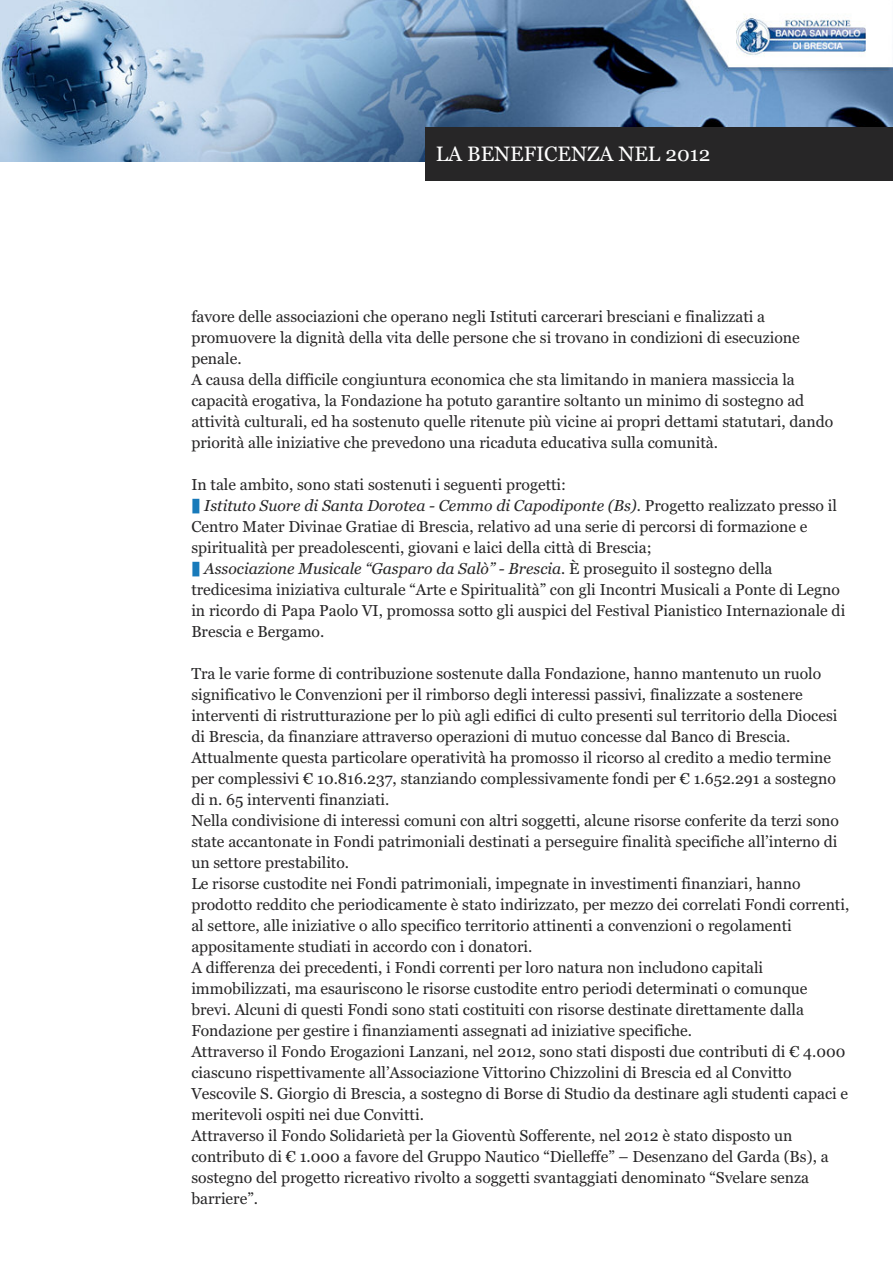
<style>
.page{position:relative;width:893px;height:1263px;background:#fff}
.page>*{position:absolute;margin:0;border:0;box-sizing:border-box;transform-origin:0 0}
.t1{font:20.7px "Georgia";color:#fff}
.t2{font:15.75px/21px "Georgia";color:#272627}
.t3{font:italic 15.75px "Georgia";color:#272627}
.s1{font-style:normal}
</style>
<div class="page">
<img style="left:0;top:0;width:893px;height:161px">
<div style="left:425px;top:128px;width:468px;height:53px;background:#272627"></div>
<h1 class="t1" style="left:436px;top:142px;width:276px">LA BENEFICENZA NEL 2012</h1>
<p class="t2" style="left:191px;top:306px;width:643px">favore delle associazioni che operano negli Istituti carcerari bresciani e finalizzati a promuovere la dignità della vita delle persone che si trovano in condizioni di esecuzione penale.<br>A causa della difficile congiuntura economica che sta limitando in maniera massiccia la capacità erogativa, la Fondazione ha potuto garantire soltanto un minimo di sostegno ad attività culturali, ed ha sostenuto quelle ritenute più vicine ai propri dettami statutari, dando priorità alle iniziative che prevedono una ricaduta educativa sulla comunità.</p>
<p class="t2" style="left:191px;top:474px;width:376px">In tale ambito, sono stati sostenuti i seguenti progetti:</p>
<p class="t3" style="left:204px;top:497px;width:634px">Istituto Suore di Santa Dorotea - Cemmo di Capodiponte (Bs). <span class="s1">Progetto realizzato presso il</span></p>
<p class="t2" style="left:191px;top:516px;width:618px">Centro Mater Divinae Gratiae di Brescia, relativo ad una serie di percorsi di formazione e</p>
<p class="t2" style="left:191px;top:537px;width:462px">spiritualità per preadolescenti, giovani e laici della città di Brescia;</p>
<p class="t3" style="left:204px;top:560px;width:570px">Associazione Musicale “Gasparo da Salò” - Brescia. <span class="s1">È proseguito il sostegno della</span></p>
<p class="t2" style="left:191px;top:579px;width:650px">tredicesima iniziativa culturale “Arte e Spiritualità” con gli Incontri Musicali a Ponte di Legno</p>
<p class="t2" style="left:191px;top:600px;width:655px">in ricordo di Papa Paolo VI, promossa sotto gli auspici del Festival Pianistico Internazionale di</p>
<p class="t2" style="left:191px;top:621px;width:135px">Brescia e Bergamo.</p>
<p class="t2" style="left:191px;top:663px;width:659px">Tra le varie forme di contribuzione sostenute dalla Fondazione, hanno mantenuto un ruolo significativo le Convenzioni per il rimborso degli interessi passivi, finalizzate a sostenere interventi di ristrutturazione per lo più agli edifici di culto presenti sul territorio della Diocesi di Brescia, da finanziare attraverso operazioni di mutuo concesse dal Banco di Brescia.<br>Attualmente questa particolare operatività ha promosso il ricorso al credito a medio termine per complessivi € 10.816.237, stanziando complessivamente fondi per € 1.652.291 a sostegno di n. 65 interventi finanziati.<br>Nella condivisione di interessi comuni con altri soggetti, alcune risorse conferite da terzi sono state accantonate in Fondi patrimoniali destinati a perseguire finalità specifiche all’interno di un settore prestabilito.<br>Le risorse custodite nei Fondi patrimoniali, impegnate in investimenti finanziari, hanno prodotto reddito che periodicamente è stato indirizzato, per mezzo dei correlati Fondi correnti, al settore, alle iniziative o allo specifico territorio attinenti a convenzioni o regolamenti appositamente studiati in accordo con i donatori.<br>A differenza dei precedenti, i Fondi correnti per loro natura non includono capitali immobilizzati, ma esauriscono le risorse custodite entro periodi determinati o comunque brevi. Alcuni di questi Fondi sono stati costituiti con risorse destinate direttamente dalla Fondazione per gestire i finanziamenti assegnati ad iniziative specifiche.<br>Attraverso il Fondo Erogazioni Lanzani, nel 2012, sono stati disposti due contributi di € 4.000 ciascuno rispettivamente all’Associazione Vittorino Chizzolini di Brescia ed al Convitto Vescovile S. Giorgio di Brescia, a sostegno di Borse di Studio da destinare agli studenti capaci e meritevoli ospiti nei due Convitti.<br>Attraverso il Fondo Solidarietà per la Gioventù Sofferente, nel 2012 è stato disposto un contributo di € 1.000 a favore del Gruppo Nautico “Dielleffe” – Desenzano del Garda (Bs), a sostegno del progetto ricreativo rivolto a soggetti svantaggiati denominato “Svelare senza barriere”.</p>
</div>
